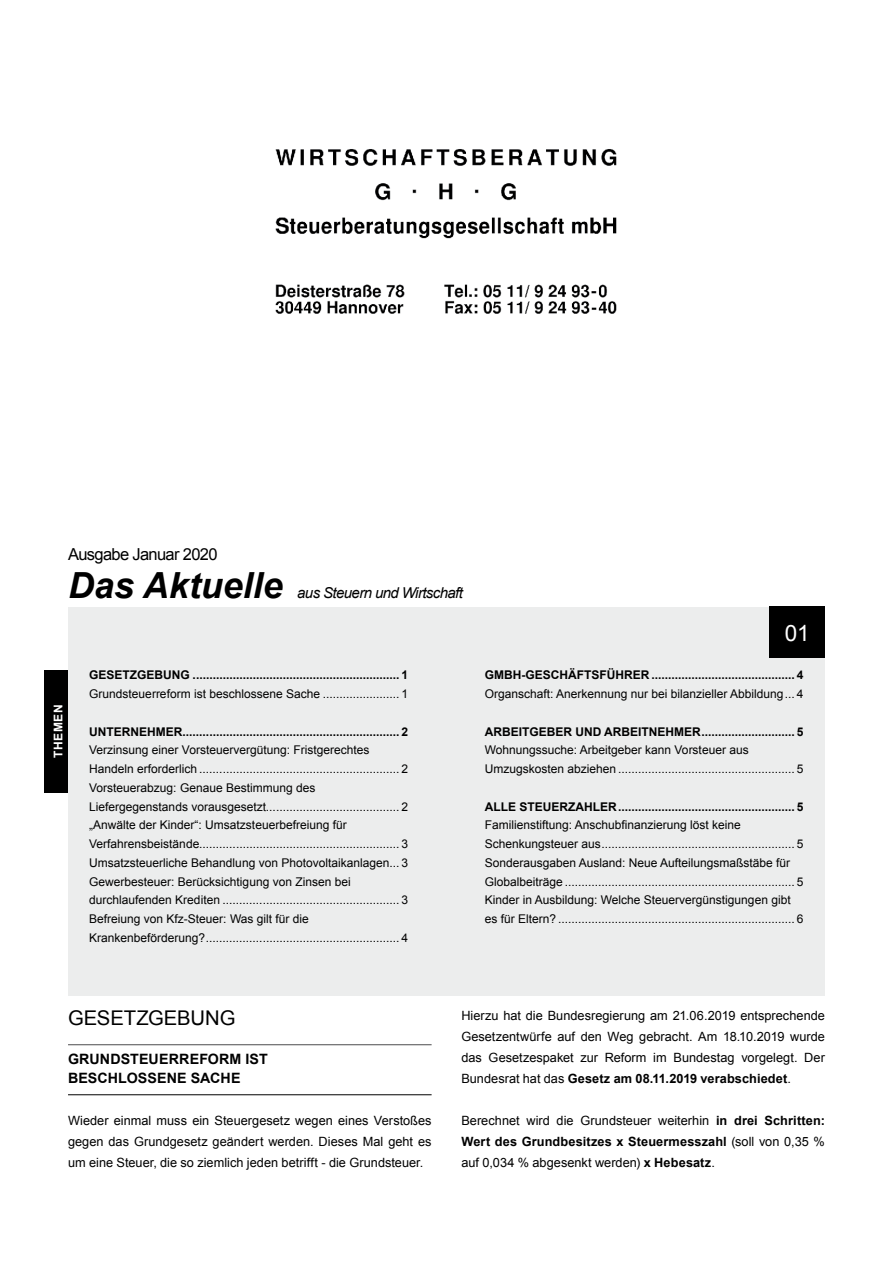
<style>
.page{position:relative;width:893px;height:1263px;background:#fff}
.page>*{position:absolute;margin:0;border:0;box-sizing:border-box;transform-origin:0 0}
.t1{font:italic 700 36px "Arial";color:#000}
.t2{font:22.5px "Arial";color:#fff}
.t3{font:20.25px "Arial";color:#000}
.t4{font:16.5px "Arial";letter-spacing:-.04em;color:#000}
.t5{font:italic 15px "Arial";letter-spacing:-.04em;color:#000}
.t6{font:700 14.25px/19.5px "Arial";letter-spacing:.01em;color:#000}
.t7{font:12.75px/21px "Arial";color:#000;text-align:justify}
.t8{font:12px/18.8px "Arial";color:#000}
.t9{font:700 12px "Arial";color:#000}
.t10{font:700 12px "Arial";letter-spacing:.05em;color:#fff}
.s1{font-weight:700}
</style>
<div class="page">
<img style="left:44px;top:149px;width:781px;height:947px">
<div style="left:68px;top:607px;width:757px;height:388px;background:#eceded"></div>
<hr style="left:68px;top:1044px;width:364px;height:1px;background:#4b4b4d">
<hr style="left:68px;top:1094px;width:364px;height:1px;background:#000">
<div style="left:770px;top:607px;width:55px;height:51px;background:#000"></div>
<div style="left:45px;top:670px;width:23px;height:122px;background:#000"></div>
<h3 class="t4" style="left:68px;top:544px;width:151px">Ausgabe Januar 2020</h3>
<h1 class="t1" style="left:68px;top:561px;width:216px">Das Aktuelle</h1>
<p class="t5" style="left:297px;top:583px;width:167px">aus Steuern und Wirtschaft</p>
<p class="t10" style="left:50px;top:758px;width:55px;rotate:-90deg">THEMEN</p>
<p class="t9" style="left:89px;top:667px;width:320px">GESETZGEBUNG .............................................................. 1</p>
<p class="t8" style="left:89px;top:685px;width:320px">Grundsteuerreform ist beschlossene Sache ....................... 1</p>
<p class="t9" style="left:89px;top:723px;width:320px">UNTERNEHMER................................................................. 2</p>
<p class="t8" style="left:89px;top:741px;width:320px">Verzinsung einer Vorsteuervergütung: Fristgerechtes Handeln erforderlich ............................................................ 2<br>Vorsteuerabzug: Genaue Bestimmung des Liefergegenstands vorausgesetzt........................................ 2 „Anwälte der Kinder“: Umsatzsteuerbefreiung für Verfahrensbeistände............................................................ 3<br>Umsatzsteuerliche Behandlung von Photovoltaikanlagen... 3<br>Gewerbesteuer: Berücksichtigung von Zinsen bei durchlaufenden Krediten ..................................................... 3<br>Befreiung von Kfz-Steuer: Was gilt für die Krankenbeförderung?.......................................................... 4</p>
<h2 class="t2" style="left:785px;top:618px;width:27px">01</h2>
<p class="t9" style="left:485px;top:667px;width:320px">GMBH-GESCHÄFTSFÜHRER ........................................... 4</p>
<p class="t8" style="left:485px;top:685px;width:320px">Organschaft: Anerkennung nur bei bilanzieller Abbildung... 4</p>
<p class="t9" style="left:485px;top:723px;width:320px">ARBEITGEBER UND ARBEITNEHMER............................ 5</p>
<p class="t8" style="left:485px;top:741px;width:320px">Wohnungssuche: Arbeitgeber kann Vorsteuer aus<br>Umzugskosten abziehen ..................................................... 5</p>
<p class="t9" style="left:485px;top:798px;width:320px">ALLE STEUERZAHLER..................................................... 5</p>
<p class="t8" style="left:485px;top:816px;width:320px">Familienstiftung: Anschubfinanzierung löst keine Schenkungsteuer aus.......................................................... 5<br>Sonderausgaben Ausland: Neue Aufteilungsmaßstäbe für Globalbeiträge ..................................................................... 5<br>Kinder in Ausbildung: Welche Steuervergünstigungen gibt es für Eltern? ....................................................................... 6</p>
<h3 class="t3" style="left:68px;top:1005px;width:169px">GESETZGEBUNG</h3>
<p class="t6" style="left:68px;top:1049px;width:201px">GRUNDSTEUERREFORM IST<br>BESCHLOSSENE SACHE</p>
<p class="t7" style="left:68px;top:1110px;width:365px">Wieder einmal muss ein Steuergesetz wegen eines Verstoßes gegen das Grundgesetz geändert werden. Dieses Mal geht es um eine Steuer, die so ziemlich jeden betrifft - die Grundsteuer.</p>
<p class="t7" style="left:461px;top:1005px;width:365px">Hierzu hat die Bundesregierung am 21.06.2019 entsprechende Gesetzentwürfe auf den Weg gebracht. Am 18.10.2019 wurde das Gesetzespaket zur Reform im Bundestag vorgelegt. Der Bundesrat hat das <span class="s1">Gesetz am 08.11.2019 verabschiedet</span>.</p>
<p class="t7" style="left:461px;top:1110px;width:365px">Berechnet wird die Grundsteuer weiterhin <span class="s1">in drei Schritten:<br>Wert des Grundbesitzes x Steuermesszahl</span> (soll von 0,35 % auf 0,034 % abgesenkt werden) <span class="s1">x Hebesatz</span>.</p>
</div>
